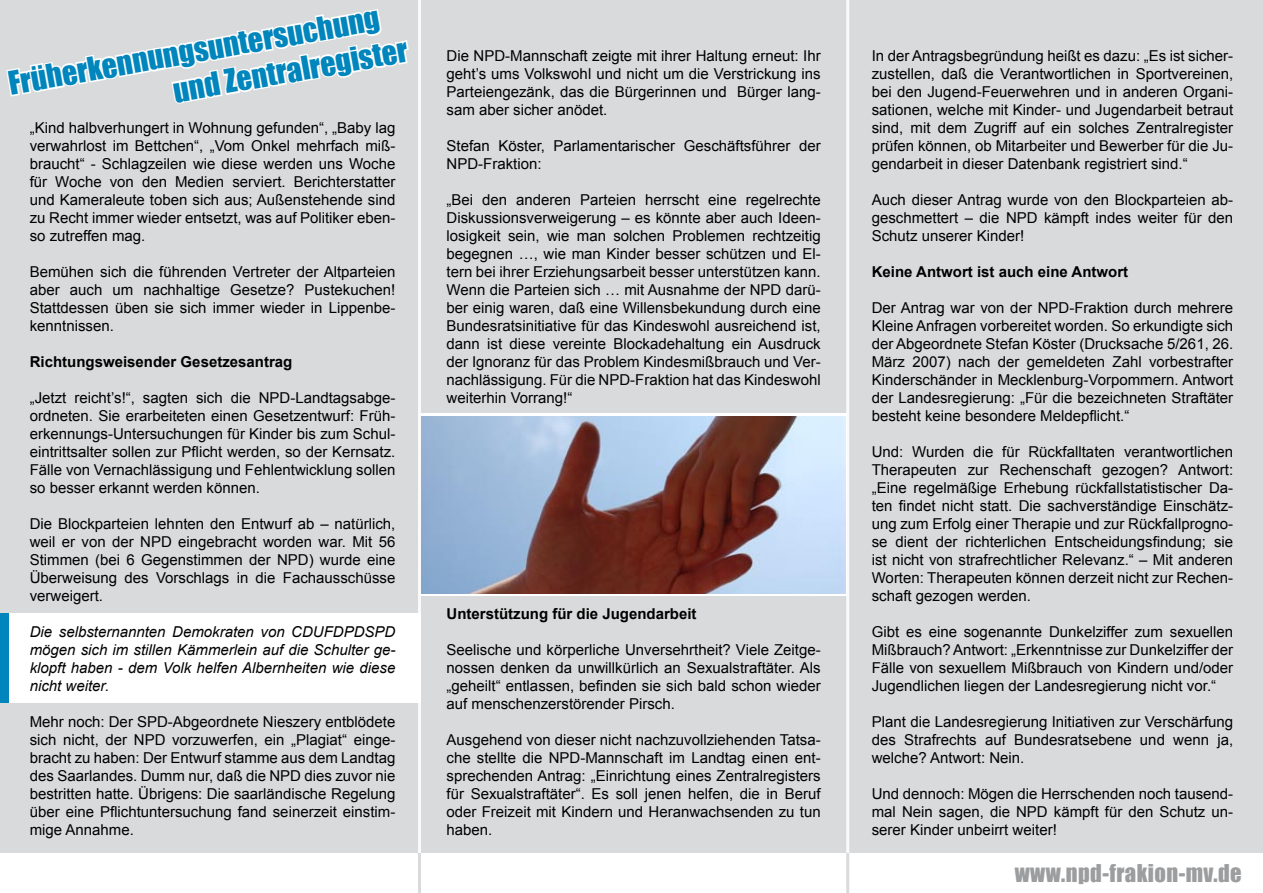
<style>
.page{position:relative;width:1263px;height:893px;background:#fff}
.page>*{position:absolute;margin:0;border:0;box-sizing:border-box;transform-origin:0 0}
.t1{font:30px/36px "Impact";color:#0086bc}
.t2{font:22.5px "Impact";letter-spacing:.02em;color:#9c9d9f}
.t3{font:15px/18px "Arial";color:#000;text-align:justify}
.t4{font:italic 15px/18px "Arial";color:#000;text-align:justify}
.t5{font:700 15px "Arial";color:#000}
</style>
<div class="page">
<div style="left:0;top:0;width:1263px;height:853px;background:#d9dadb"></div>
<div style="left:0;top:613px;width:421px;height:89px;background:#fff"></div>
<hr style="left:418px;top:0;width:3px;height:893px;background:#d9dadb">
<hr style="left:846px;top:0;width:3px;height:893px;background:#d9dadb">
<div style="left:0;top:613px;width:9px;height:89px;background:#0086bc"></div>
<svg style="left:421px;top:414px;width:425px;height:182px;background:#dddbdf"></svg>
<svg style="left:6px;top:9px;width:403px;height:95px"></svg>
<img style="left:421px;top:417px;width:425px;height:176px">
<h1 class="t1" style="left:164px;top:37px;width:245px;text-indent:-161px;rotate:-10deg">Früherkennungsuntersuchung und Zentralregister</h1>
<p class="t3" style="left:30px;top:118px;width:367px">„Kind halbverhungert in Wohnung gefunden“, „Baby lag verwahrlost im Bettchen“, „Vom Onkel mehrfach miß&shy;braucht“ - Schlagzeilen wie diese werden uns Woche für Woche von den Medien serviert. Berichterstatter und Kameraleute toben sich aus; Außenstehende sind zu Recht immer wieder entsetzt, was auf Politiker eben&shy;so zutreffen mag.</p>
<p class="t3" style="left:30px;top:262px;width:367px">Bemühen sich die führenden Vertreter der Altparteien aber auch um nachhaltige Gesetze? Pustekuchen!<br>Stattdessen üben sie sich immer wieder in Lippenbe&shy;kenntnissen.</p>
<p class="t5" style="left:30px;top:351px;width:264px">Richtungsweisender Gesetzesantrag</p>
<p class="t3" style="left:30px;top:388px;width:367px">„Jetzt reicht’s!“, sagten sich die NPD-Landtagsabge&shy;ordneten. Sie erarbeiteten einen Gesetzentwurf: Früh&shy;erkennungs-Untersuchungen für Kinder bis zum Schul&shy;eintrittsalter sollen zur Pflicht werden, so der Kernsatz.<br>Fälle von Vernachlässigung und Fehlentwicklung sollen so besser erkannt werden können.</p>
<p class="t3" style="left:30px;top:514px;width:367px">Die Blockparteien lehnten den Entwurf ab – natürlich, weil er von der NPD eingebracht worden war. Mit 56<br>Stimmen (bei 6 Gegenstimmen der NPD) wurde eine Überweisung des Vorschlags in die Fachausschüsse verweigert.</p>
<p class="t4" style="left:30px;top:622px;width:367px">Die selbsternannten Demokraten von CDUFDPDSPD mögen sich im stillen Kämmerlein auf die Schulter ge&shy;klopft haben - dem Volk helfen Albernheiten wie diese nicht weiter.</p>
<p class="t3" style="left:30px;top:712px;width:367px">Mehr noch: Der SPD-Abgeordnete Nieszery entblödete sich nicht, der NPD vorzuwerfen, ein „Plagiat“ einge&shy;bracht zu haben: Der Entwurf stamme aus dem Landtag des Saarlandes. Dumm nur, daß die NPD dies zuvor nie bestritten hatte. Übrigens: Die saarländische Regelung über eine Pflichtuntersuchung fand seinerzeit einstim&shy;mige Annahme.</p>
<p class="t3" style="left:446px;top:46px;width:376px">Die NPD-Mannschaft zeigte mit ihrer Haltung erneut: Ihr geht’s ums Volkswohl und nicht um die Verstrickung ins Parteiengezänk, das die Bürgerinnen und Bürger lang&shy;sam aber sicher anödet.</p>
<p class="t3" style="left:446px;top:136px;width:376px">Stefan Köster, Parlamentarischer Geschäftsführer der<br>NPD-Fraktion:</p>
<p class="t3" style="left:446px;top:190px;width:376px">„Bei den anderen Parteien herrscht eine regelrechte Diskussionsverweigerung – es könnte aber auch Ideen&shy;losigkeit sein, wie man solchen Problemen rechtzeitig begegnen …, wie man Kinder besser schützen und El&shy;tern bei ihrer Erziehungsarbeit besser unterstützen kann.<br>Wenn die Parteien sich … mit Ausnahme der NPD darü&shy;ber einig waren, daß eine Willensbekundung durch eine Bundesratsinitiative für das Kindeswohl ausreichend ist, dann ist diese vereinte Blockadehaltung ein Ausdruck der Ignoranz für das Problem Kindesmißbrauch und Ver&shy;nachlässigung. Für die NPD-Fraktion hat das Kindeswohl weiterhin Vorrang!“</p>
<p class="t5" style="left:446px;top:603px;width:252px">Unterstützung für die Jugendarbeit</p>
<p class="t3" style="left:446px;top:640px;width:376px">Seelische und körperliche Unversehrtheit? Viele Zeitge&shy;nossen denken da unwillkürlich an Sexualstraftäter. Als „geheilt“ entlassen, befinden sie sich bald schon wieder auf menschenzerstörender Pirsch.</p>
<p class="t3" style="left:446px;top:730px;width:376px">Ausgehend von dieser nicht nachzuvollziehenden Tatsa&shy;che stellte die NPD-Mannschaft im Landtag einen ent&shy;sprechenden Antrag: „Einrichtung eines Zentralregisters für Sexualstraftäter“. Es soll jenen helfen, die in Beruf oder Freizeit mit Kindern und Heranwachsenden zu tun haben.</p>
<p class="t3" style="left:872px;top:46px;width:363px">In der Antragsbegründung heißt es dazu: „Es ist sicher&shy;zustellen, daß die Verantwortlichen in Sportvereinen, bei den Jugend-Feuerwehren und in anderen Organi&shy;sationen, welche mit Kinder- und Jugendarbeit betraut sind, mit dem Zugriff auf ein solches Zentralregister prüfen können, ob Mitarbeiter und Bewerber für die Ju&shy;gendarbeit in dieser Datenbank registriert sind.“</p>
<p class="t3" style="left:872px;top:190px;width:363px">Auch dieser Antrag wurde von den Blockparteien ab&shy;geschmettert – die NPD kämpft indes weiter für den Schutz unserer Kinder!</p>
<p class="t5" style="left:872px;top:261px;width:258px">Keine Antwort ist auch eine Antwort</p>
<p class="t3" style="left:872px;top:298px;width:363px">Der Antrag war von der NPD-Fraktion durch mehrere Kleine Anfragen vorbereitet worden. So erkundigte sich der Abgeordnete Stefan Köster (Drucksache 5/261, 26.<br>März 2007) nach der gemeldeten Zahl vorbestrafter Kinderschänder in Mecklenburg-Vorpommern. Antwort der Landesregierung: „Für die bezeichneten Straftäter besteht keine besondere Meldepflicht.“</p>
<p class="t3" style="left:872px;top:442px;width:363px">Und: Wurden die für Rückfalltaten verantwortlichen Therapeuten zur Rechenschaft gezogen? Antwort: „Eine regelmäßige Erhebung rückfallstatistischer Da&shy;ten findet nicht statt. Die sachverständige Einschätz&shy;ung zum Erfolg einer Therapie und zur Rückfallprogno&shy;se dient der richterlichen Entscheidungsfindung; sie ist nicht von strafrechtlicher Relevanz.“ – Mit anderen Worten: Therapeuten können derzeit nicht zur Rechen&shy;schaft gezogen werden.</p>
<p class="t3" style="left:872px;top:622px;width:363px">Gibt es eine sogenannte Dunkelziffer zum sexuellen Mißbrauch? Antwort: „Erkenntnisse zur Dunkelziffer der Fälle von sexuellem Mißbrauch von Kindern und/oder Jugendlichen liegen der Landesregierung nicht vor.“</p>
<p class="t3" style="left:872px;top:712px;width:363px">Plant die Landesregierung Initiativen zur Verschärfung des Strafrechts auf Bundesratsebene und wenn ja, welche? Antwort: Nein.</p>
<p class="t3" style="left:872px;top:784px;width:363px">Und dennoch: Mögen die Herrschenden noch tausend&shy;mal Nein sagen, die NPD kämpft für den Schutz un&shy;serer Kinder unbeirrt weiter!</p>
<h2 class="t2" style="left:1015px;top:855px;width:228px">www.npd-frakion-mv.de</h2>
</div>
